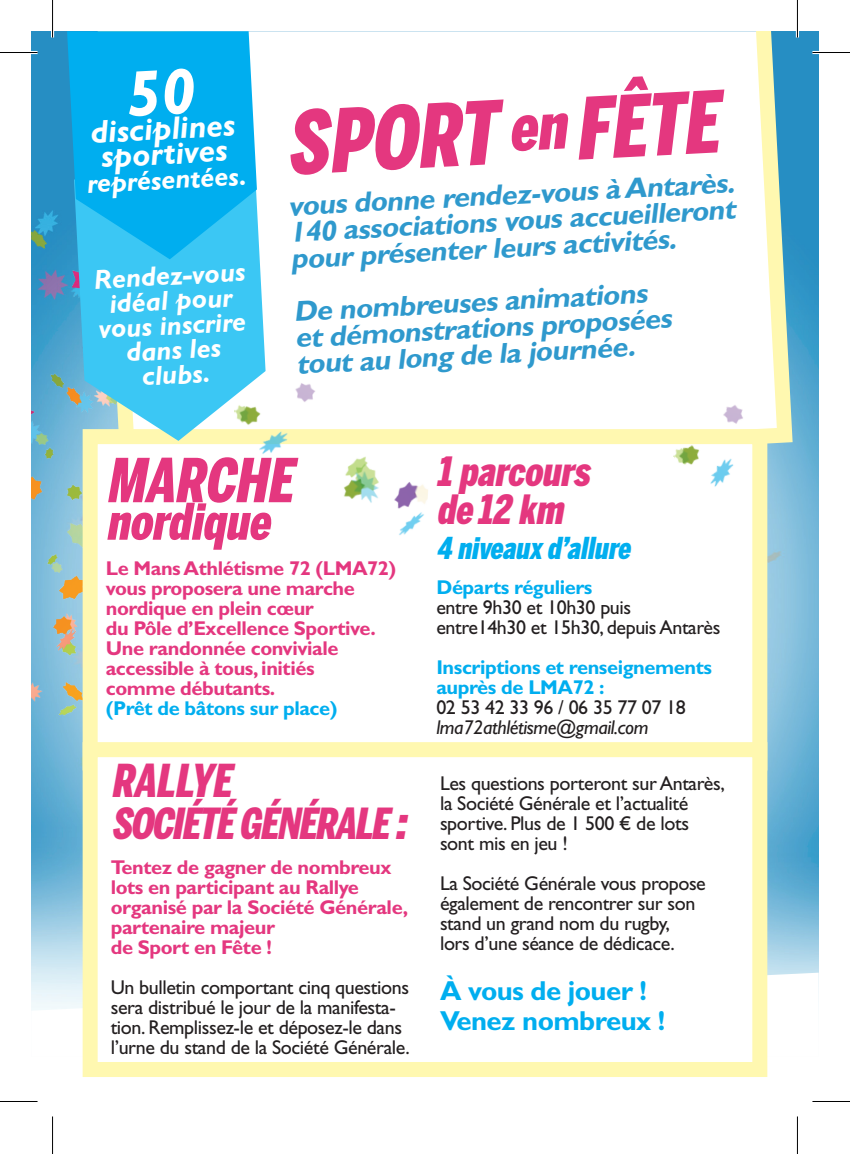
<style>
.page{position:relative;width:850px;height:1154px;background:#fff}
.page>*{position:absolute;margin:0;border:0;box-sizing:border-box;transform-origin:0 0}
.t1{font:italic 900 86.5px "Benton Sans Comp";color:#e4377f}
.t2{font:italic 900 60px "Benton Sans Comp";color:#e4377f}
.t3{font:italic 900 50px "Benton Sans Comp";color:#e4377f}
.t4{font:italic 900 45px "Benton Sans Comp";color:#e4377f}
.t5{font:italic 900 42.5px "Benton Sans Comp";color:#e4377f}
.t6{font:italic 900 40px/37.5px "Benton Sans Comp";color:#e4377f}
.t7{font:italic 700 32.5px/24.8px "Gill Sans Std";color:#fff}
.t8{font:italic 900 30px "Benton Sans Comp";color:#00aeef}
.t9{font:italic 700 28.75px/26.5px "Gill Sans Std";color:#2f99cd;text-align:justify}
.t10{font:italic 700 27.5px/24.8px "Gill Sans Std";color:#fff;text-align:center}
.t11{font:700 27.5px/30px "Gill Sans Std";letter-spacing:-.02em;color:#00aeef}
.t12{font:20px/20px "Gill Sans Std";letter-spacing:-.02em;color:#231f20}
.t13{font:700 20px/20px "Gill Sans Std";letter-spacing:-.02em;color:#e4377f}
.t14{font:700 20px/20px "Gill Sans Std";letter-spacing:-.02em;color:#00aeef}
.t15{font:italic 20px "Gill Sans Std";letter-spacing:-.02em;color:#231f20}
.s1{font-size:65px}
.s2{font-size:84.5px}
.s3{font-size:45px}
</style>
<div class="page">
<img style="left:31px;top:31px;width:787px;height:942px">
<img style="left:31px;top:973px;width:777px;height:84px">
<img style="left:31px;top:31px;width:52px;height:781px">
<svg style="left:257px;top:31px;width:543px;height:398px"></svg>
<div style="left:83px;top:429px;width:684px;height:341px;background:#fff;border:15px solid #fff8b0"></div>
<div style="left:83px;top:742px;width:684px;height:335px;background:#fff;border:15px solid #fff8b0"></div>
<svg style="left:74px;top:170px;width:191px;height:271px;fill:#3bc7f4"></svg>
<svg style="left:67px;top:31px;width:190px;height:228px;fill:#00aeef"></svg>
<img style="left:227px;top:339px;width:213px;height:196px">
<img style="left:653px;top:357px;width:147px;height:144px">
<hr style="left:0;top:51px;width:38px;height:3px;background:#fff">
<hr style="left:812px;top:51px;width:37px;height:3px;background:#fff">
<hr style="left:51px;top:0;width:3px;height:38px;background:#fff">
<hr style="left:795px;top:0;width:3px;height:38px;background:#fff">
<hr style="left:0;top:52px;width:38px;height:1px;background:#000">
<hr style="left:812px;top:52px;width:37px;height:1px;background:#000">
<hr style="left:0;top:1101px;width:38px;height:1px;background:#000">
<hr style="left:812px;top:1101px;width:37px;height:1px;background:#000">
<hr style="left:52px;top:0;width:1px;height:38px;background:#000">
<hr style="left:52px;top:1116px;width:1px;height:38px;background:#000">
<hr style="left:796px;top:0;width:1px;height:38px;background:#000">
<hr style="left:796px;top:1116px;width:1px;height:38px;background:#000">
<div style="left:127px;top:68px;width:68px;height:49px;background:#00aeef"></div>
<h3 class="t7" style="left:90px;top:120px;width:146px;rotate:-3deg">disciplines sportives</h3>
<h3 class="t10" style="left:87px;top:171px;width:161px;rotate:-3deg">représentées.</h3>
<h3 class="t10" style="left:93px;top:267px;width:153px;rotate:-3deg">Rendez-vous idéal pour vous inscrire dans les clubs.</h3>
<h1 class="t1" style="left:282px;top:93px;width:434px;rotate:-3deg">SPORT <span class="s1">en</span> <span class="s2">FÊTE</span></h1>
<h3 class="t9" style="left:287px;top:193px;width:448px;rotate:-3deg">vous donne rendez-vous à Antarès.<br>140 associations vous accueilleront pour présenter leurs activités.</h3>
<h3 class="t9" style="left:293px;top:298px;width:378px;text-align:left;rotate:-3deg">De nombreuses animations et démonstrations proposées tout au long de la journée.</h3>
<h2 class="t2" style="left:106px;top:445px;width:200px">MARCHE</h2>
<h3 class="t3" style="left:106px;top:492px;width:175px">nordique</h3>
<p class="t13" style="left:106px;top:558px;width:292px">Le Mans Athlétisme 72 (LMA72) vous proposera une marche nordique en plein cœur<br>du Pôle d’Excellence Sportive.<br>Une randonnée conviviale accessible à tous, initiés<br>comme débutants.</p>
<p class="t14" style="left:106px;top:698px;width:233px">(Prêt de bâtons sur place)</p>
<h3 class="t4" style="left:111px;top:754px;width:131px">RALLYE</h3>
<h3 class="t5" style="left:111px;top:799px;width:305px">SOCIÉTÉGÉNÉRALE<span class="s3">:</span></h3>
<p class="t13" style="left:111px;top:858px;width:299px">Tentez de gagner de nombreux lots en participant au Rallye organisé par la Société Générale, partenaire majeur<br>de Sport en Fête !</p>
<p class="t12" style="left:111px;top:978px;width:300px">Un bulletin comportant cinq questions sera distribué le jour de la manifesta&shy;tion. Remplissez-le et déposez-le dans l’urne du stand de la Société Générale.</p>
<h3 class="t6" style="left:436px;top:453px;width:162px">1parcours de 12 km</h3>
<h3 class="t8" style="left:436px;top:530px;width:201px">4 niveauxd’allure</h3>
<p class="t14" style="left:436px;top:577px;width:158px">Départs réguliers</p>
<p class="t12" style="left:436px;top:598px;width:285px">entre 9h30 et 10h30 puis entre14h30 et 15h30, depuis Antarès</p>
<p class="t14" style="left:436px;top:657px;width:277px">Inscriptions et renseignements auprès de LMA72 :</p>
<p class="t12" style="left:436px;top:698px;width:251px">02 53 42 33 96 / 06 35 77 07 18</p>
<p class="t15" style="left:436px;top:716px;width:213px">lma72athlétisme@gmail.com</p>
<p class="t12" style="left:440px;top:773px;width:286px">Les questions porteront sur Antarès, la Société Générale et l’actualité sportive. Plus de 1 500 € de lots sont mis en jeu !</p>
<p class="t12" style="left:440px;top:873px;width:267px">La Société Générale vous propose également de rencontrer sur son stand un grand nom du rugby,<br>lors d’une séance de dédicace.</p>
<h3 class="t11" style="left:440px;top:975px;width:227px">À vous de jouer !<br>Venez nombreux !</h3>
</div>
